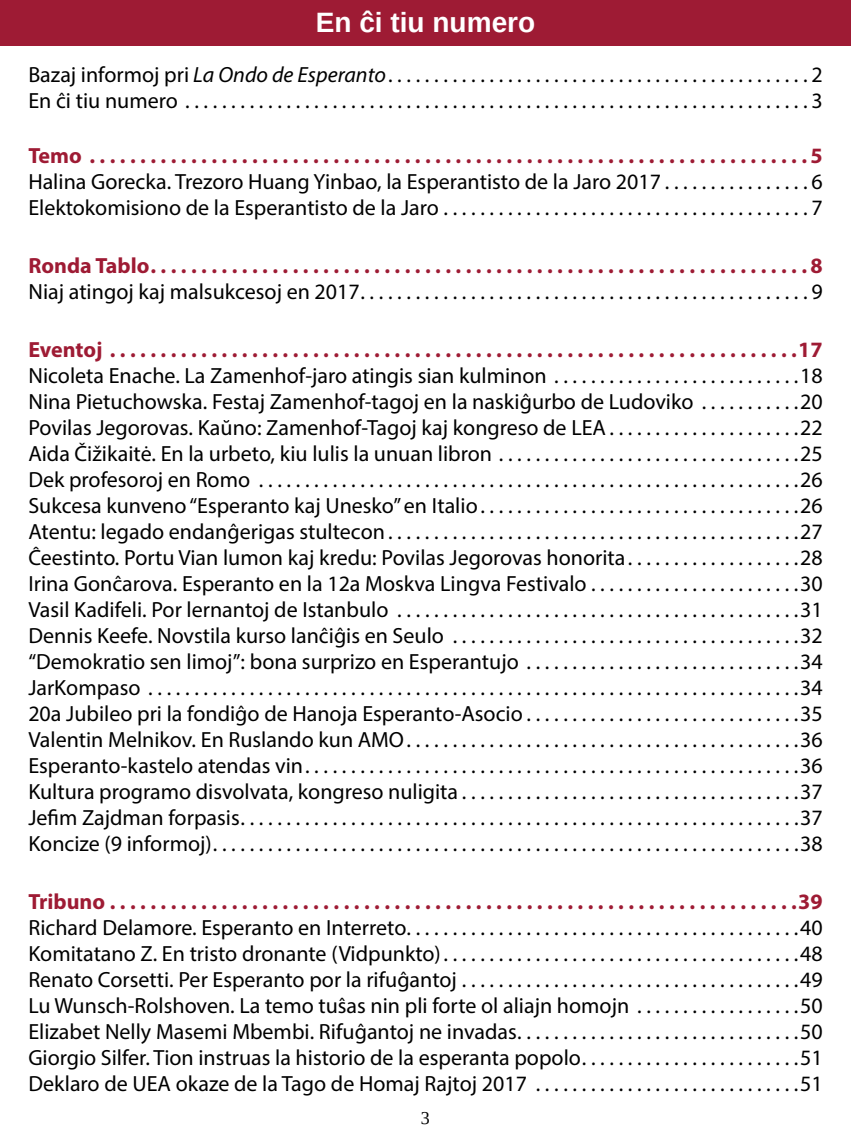
<style>
.page{position:relative;width:851px;height:1134px;background:#fff}
.page>*{position:absolute;margin:0;border:0;box-sizing:border-box;transform-origin:0 0}
.Rubriko{font:700 28px "Liberation Sans";color:#fff}
.Enhavo{font:22px "Myriad Pro";color:#000}
.Enhavo_Sekcio{font:700 22px "Myriad Pro";color:#9e1b34}
.t1{font:18px "Liberation Serif";color:#000}
.s1{font-style:italic}
</style>
<div class="page">
<div style="left:0;top:0;width:850px;height:45px;background:#9e1b34"></div>
<p class="Rubriko" style="left:316px;top:3px;width:221px">En ĉi tiu numero</p>
<p class="Enhavo" style="left:28px;top:61px;width:795px">Bazaj informoj pri <span class="s1">La Ondo de Esperanto</span> . . . . . . . . . . . . . . . . . . . . . . . . . . . . . . . . . . . . . . . . . . . . . 2</p>
<p class="Enhavo" style="left:28px;top:87px;width:795px">En ĉi tiu numero . . . . . . . . . . . . . . . . . . . . . . . . . . . . . . . . . . . . . . . . . . . . . . . . . . . . . . . . . . . . . . . . . . . 3</p>
<p class="Enhavo_Sekcio" style="left:28px;top:141px;width:63px">Temo.......................................................................</p>
<p class="Enhavo_Sekcio" style="left:810px;top:141px;width:14px">5</p>
<p class="Enhavo" style="left:28px;top:168px;width:795px">Halina Gorecka. Trezoro Huang Yinbao, la Esperantisto de la Jaro 2017 . . . . . . . . . . . . . . . 6</p>
<p class="Enhavo" style="left:28px;top:194px;width:795px">Elektokomisiono de la Esperantisto de la Jaro . . . . . . . . . . . . . . . . . . . . . . . . . . . . . . . . . . . . . . . 7</p>
<p class="Enhavo_Sekcio" style="left:28px;top:251px;width:128px">Ronda Tablo.................................................................</p>
<p class="Enhavo_Sekcio" style="left:810px;top:251px;width:14px">8</p>
<p class="Enhavo" style="left:28px;top:278px;width:795px">Niaj atingoj kaj malsukcesoj en 2017 . . . . . . . . . . . . . . . . . . . . . . . . . . . . . . . . . . . . . . . . . . . . . . . . 9</p>
<p class="Enhavo_Sekcio" style="left:28px;top:335px;width:83px">Eventoj....................................................................</p>
<p class="Enhavo_Sekcio" style="left:798px;top:335px;width:26px">17</p>
<p class="Enhavo" style="left:28px;top:362px;width:795px">Nicoleta Enache. La Zamenhof-jaro atingis sian kulminon . . . . . . . . . . . . . . . . . . . . . . . . . . 18</p>
<p class="Enhavo" style="left:28px;top:388px;width:795px">Nina Pietuchowska. Festaj Zamenhof-tagoj en la naskiĝurbo de Ludoviko . . . . . . . . . . 20</p>
<p class="Enhavo" style="left:28px;top:414px;width:795px">Povilas Jegorovas. Kaŭno: Zamenhof-Tagoj kaj kongreso de LEA . . . . . . . . . . . . . . . . . . . . 22</p>
<p class="Enhavo" style="left:28px;top:440px;width:795px">Aida Čižikaitė. En la urbeto, kiu lulis la unuan libron . . . . . . . . . . . . . . . . . . . . . . . . . . . . . . . . 25</p>
<p class="Enhavo" style="left:28px;top:466px;width:795px">Dek profesoroj en Romo . . . . . . . . . . . . . . . . . . . . . . . . . . . . . . . . . . . . . . . . . . . . . . . . . . . . . . . . . . 26</p>
<p class="Enhavo" style="left:28px;top:492px;width:795px">Sukcesa kunveno “Esperanto kaj Unesko” en Italio . . . . . . . . . . . . . . . . . . . . . . . . . . . . . . . . . . 26</p>
<p class="Enhavo" style="left:28px;top:518px;width:795px">Atentu: legado endanĝerigas stultecon . . . . . . . . . . . . . . . . . . . . . . . . . . . . . . . . . . . . . . . . . . . . 27</p>
<p class="Enhavo" style="left:28px;top:544px;width:795px">Ĉeestinto. Portu Vian lumon kaj kredu: Povilas Jegorovas honorita . . . . . . . . . . . . . . . . . . 28</p>
<p class="Enhavo" style="left:28px;top:570px;width:795px">Irina Gonĉarova. Esperanto en la 12a Moskva Lingva Festivalo . . . . . . . . . . . . . . . . . . . . . . 30</p>
<p class="Enhavo" style="left:28px;top:596px;width:795px">Vasil Kadifeli. Por lernantoj de Istanbulo . . . . . . . . . . . . . . . . . . . . . . . . . . . . . . . . . . . . . . . . . . . 31</p>
<p class="Enhavo" style="left:28px;top:622px;width:795px">Dennis Keefe. Novstila kurso lanĉiĝis en Seulo . . . . . . . . . . . . . . . . . . . . . . . . . . . . . . . . . . . . . 32</p>
<p class="Enhavo" style="left:28px;top:648px;width:795px">“Demokratio sen limoj”: bona surprizo en Esperantujo . . . . . . . . . . . . . . . . . . . . . . . . . . . . . 34</p>
<p class="Enhavo" style="left:28px;top:674px;width:795px">JarKompaso . . . . . . . . . . . . . . . . . . . . . . . . . . . . . . . . . . . . . . . . . . . . . . . . . . . . . . . . . . . . . . . . . . . . . . 34</p>
<p class="Enhavo" style="left:28px;top:700px;width:795px">20a Jubileo pri la fondiĝo de Hanoja Esperanto-Asocio . . . . . . . . . . . . . . . . . . . . . . . . . . . . . 35</p>
<p class="Enhavo" style="left:28px;top:726px;width:795px">Valentin Melnikov. En Ruslando kun AMO . . . . . . . . . . . . . . . . . . . . . . . . . . . . . . . . . . . . . . . . . . 36</p>
<p class="Enhavo" style="left:28px;top:752px;width:795px">Esperanto-kastelo atendas vin . . . . . . . . . . . . . . . . . . . . . . . . . . . . . . . . . . . . . . . . . . . . . . . . . . . . . 36</p>
<p class="Enhavo" style="left:28px;top:778px;width:795px">Kultura programo disvolvata, kongreso nuligita . . . . . . . . . . . . . . . . . . . . . . . . . . . . . . . . . . . . 37</p>
<p class="Enhavo" style="left:28px;top:804px;width:795px">Jefim Zajdman forpasis . . . . . . . . . . . . . . . . . . . . . . . . . . . . . . . . . . . . . . . . . . . . . . . . . . . . . . . . . . . . 37</p>
<p class="Enhavo" style="left:28px;top:830px;width:795px">Koncize (9 informoj) . . . . . . . . . . . . . . . . . . . . . . . . . . . . . . . . . . . . . . . . . . . . . . . . . . . . . . . . . . . . . . . 38</p>
<p class="Enhavo_Sekcio" style="left:28px;top:887px;width:83px">Tribuno....................................................................</p>
<p class="Enhavo_Sekcio" style="left:798px;top:887px;width:26px">39</p>
<p class="Enhavo" style="left:28px;top:914px;width:795px">Richard Delamore. Esperanto en Interreto . . . . . . . . . . . . . . . . . . . . . . . . . . . . . . . . . . . . . . . . . . 40</p>
<p class="Enhavo" style="left:28px;top:940px;width:795px">Komitatano Z. En tristo dronante (Vidpunkto) . . . . . . . . . . . . . . . . . . . . . . . . . . . . . . . . . . . . . . 48</p>
<p class="Enhavo" style="left:28px;top:966px;width:795px">Renato Corsetti. Per Esperanto por la rifuĝantoj . . . . . . . . . . . . . . . . . . . . . . . . . . . . . . . . . . . . 49</p>
<p class="Enhavo" style="left:28px;top:992px;width:795px">Lu Wunsch-Rolshoven. La temo tuŝas nin pli forte ol aliajn homojn . . . . . . . . . . . . . . . . . 50</p>
<p class="Enhavo" style="left:28px;top:1018px;width:795px">Elizabet Nelly Masemi Mbembi. Rifuĝantoj ne invadas . . . . . . . . . . . . . . . . . . . . . . . . . . . . . . 50</p>
<p class="Enhavo" style="left:28px;top:1044px;width:795px">Giorgio Silfer. Tion instruas la historio de la esperanta popolo . . . . . . . . . . . . . . . . . . . . . . . 51</p>
<p class="Enhavo" style="left:28px;top:1070px;width:795px">Deklaro de UEA okaze de la Tago de Homaj Rajtoj 2017 . . . . . . . . . . . . . . . . . . . . . . . . . . . . 51</p>
<p class="t1" style="left:421px;top:1106px;width:10px">3</p>
</div>
